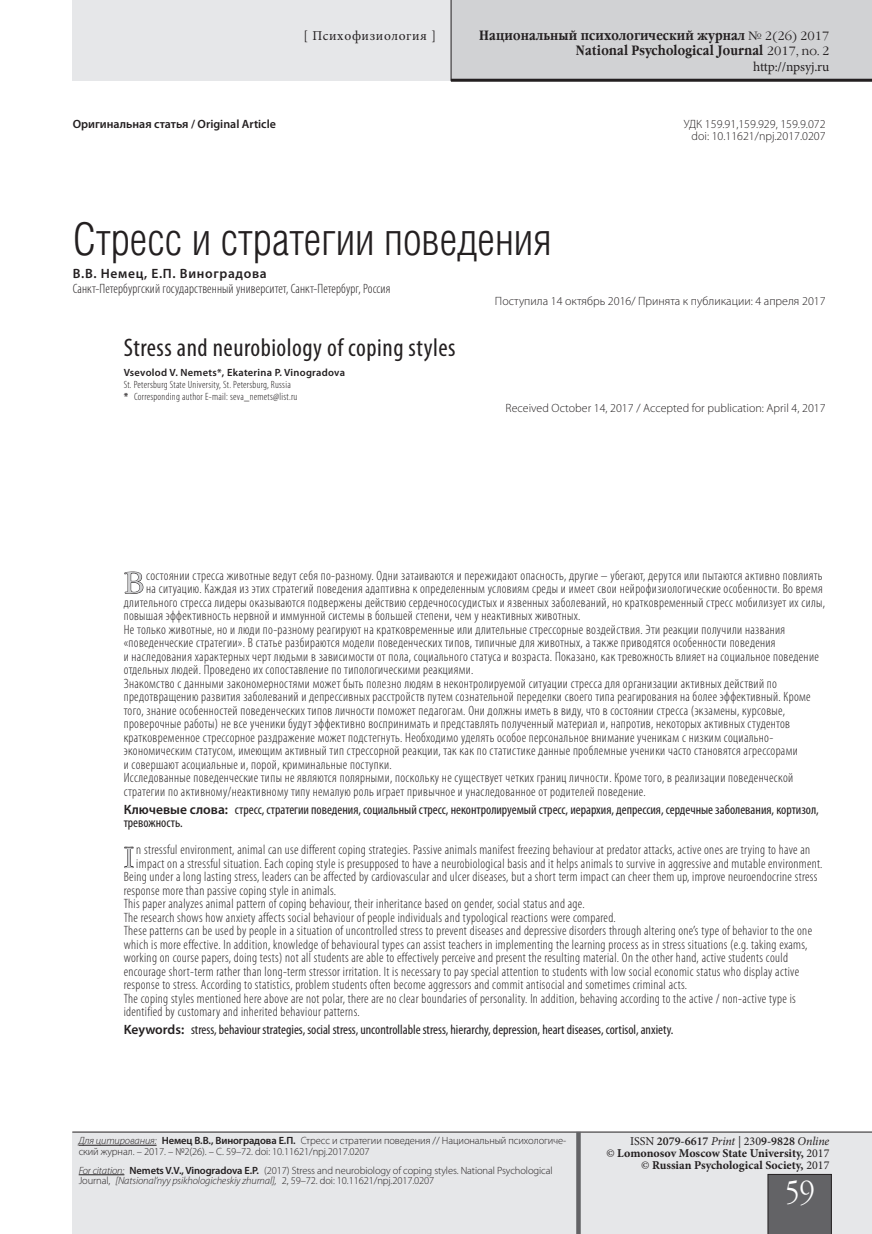
<style>
.page{position:relative;width:872px;height:1234px;background:#fff}
.page>*{position:absolute;margin:0;border:0;box-sizing:border-box;transform-origin:0 0}
.Header___Article{font:45px "Helios Cond Light C";color:#231f20}
.Page_num{font:30px "Garamond Narrow C";color:#fff}
.Resume_MAIN___1st{font:29.1px "Garamond C";color:#d1d2d4}
.Header___Article___E{font:condensed 25.5px "Myriad Pro";letter-spacing:.02em;color:#231f20}
.Resume_MAIN{font:300 condensed 13.5px/13.5px "Myriad Pro";letter-spacing:.025em;color:#231f20}
.Resume_MAIN___1st-2{font:300 condensed 13.5px "Myriad Pro";letter-spacing:.025em;color:#231f20}
.Resume_KEYWORDS{font:condensed 13.5px/13.5px "Myriad Pro";color:#231f20}
.Autor___HEADER{font:300 condensed 13.5px/15px "Myriad Pro";letter-spacing:.01em;color:#231f20}
.t1{font:700 13.5px/15px "Garamond Narrow C";letter-spacing:.01em;color:#231f20;text-align:right}
.t2{font:13.5px "Minion Pro";letter-spacing:.035em;color:#231f20}
.t3{font:13.5px "Minion Pro";letter-spacing:-.015em;color:#231f20}
.Code_prefix{font:300 12px "Myriad Pro";color:#231f20}
.t4{font:700 12px/12px "Minion Pro";color:#231f20;text-align:right}
.Code_prefix-2{font:600 12px "Myriad Pro";color:#231f20}
.t5{font:300 10.5px/10.5px "Myriad Pro";letter-spacing:-.01em;color:#231f20}
.Autor___HEADER___EN{font:300 condensed 10.5px/12px "Myriad Pro";letter-spacing:.025em;color:#231f20}
.s1{font-family:"Garamond C";font-weight:400;font-size:12px}
.s2{font-weight:600;font-stretch:normal}
.s3{font-style:italic}
.s4{font-weight:600}
.s5{font-weight:400}
.s6{font-weight:400;font-style:italic}
</style>
<div class="page">
<div style="left:72px;top:0;width:800px;height:81px;background:#e6e7e9"></div>
<div style="left:451px;top:0;width:421px;height:81px;background:#d1d2d4"></div>
<div style="left:72px;top:1132px;width:800px;height:101px;background:#e6e7e9"></div>
<hr style="left:72px;top:1131px;width:800px;height:1px;background:#231f20">
<div style="left:767px;top:1173px;width:64px;height:60px;background:#636366"></div>
<hr style="left:451px;top:79px;width:421px;height:3px;background:#231f20">
<div style="left:576px;top:1131px;width:5px;height:102px;background:#636366"></div>
<hr style="left:451px;top:0;width:1px;height:81px;background:#231f20">
<hr style="left:79px;top:1144px;width:78px;height:1px;background:#231f20">
<hr style="left:79px;top:1174px;width:45px;height:1px;background:#231f20">
<svg style="left:124px;top:571px;width:20px;height:23px"></svg>
<svg style="left:124px;top:846px;width:10px;height:22px"></svg>
<p class="t2" style="left:303px;top:26px;width:134px">[ Психофизиология ]</p>
<p class="t1" style="left:479px;top:28px;width:352px">Национальный психологический журнал <span class="s1">№ 2(26) 2017<br></span>National Psychological Journal <span class="s1">2017, no. 2</span></p>
<p class="t3" style="left:753px;top:57px;width:78px">http://npsyj.ru</p>
<p class="Code_prefix-2" style="left:73px;top:116px;width:205px">Оригинальная статья / Original Article</p>
<p class="Code_prefix" style="left:684px;top:117px;width:143px">УДК 159.91,159.929, 159.9.072</p>
<p class="Code_prefix" style="left:691px;top:129px;width:135px">doi: 10.11621/npj.2017.0207</p>
<p class="Header___Article" style="left:73px;top:214px;width:480px">Стресс и стратегии поведения</p>
<p class="Autor___HEADER" style="left:73px;top:266px;width:319px"><span class="s2">В.В. Немец, Е.П. Виноградова<br></span>Санкт-Петербургский государственный университет, Санкт-Петербург, Россия</p>
<p class="Code_prefix" style="left:495px;top:294px;width:332px">Поступила 14 октябрь 2016/ Принята к публикации: 4 апреля 2017</p>
<p class="Header___Article___E" style="left:124px;top:331px;width:333px">Stress and neurobiology of coping styles</p>
<p class="Autor___HEADER___EN" style="left:124px;top:366px;width:223px"><span class="s2">Vsevolod V. Nemets*, Ekaterina P. Vinogradova<br></span>St. Petersburg State University, St. Petersburg, Russia</p>
<p class="Autor___HEADER___EN" style="left:124px;top:390px;width:175px"><span class="s2">*</span> Corresponding author E-mail: seva_nemets@list.ru</p>
<p class="Code_prefix" style="left:505px;top:401px;width:321px">Received October 14, 2017 / Accepted for publication: April 4, 2017</p>
<p class="Resume_MAIN___1st" style="left:124px;top:567px;width:22px">В</p>
<p class="Resume_MAIN___1st-2" style="left:146px;top:567px;width:678px">состоянии стресса животные ведут себя по-разному. Одни затаиваются и пережидают опасность, другие – убегают, дерутся или пытаются активно повлиять</p>
<p class="Resume_MAIN___1st-2" style="left:146px;top:580px;width:678px">на ситуацию. Каждая из этих стратегий поведения адаптивна к определенным условиям среды и имеет свои нейрофизиологические особенности. Во время</p>
<p class="Resume_MAIN___1st-2" style="left:124px;top:594px;width:703px">длительного стресса лидеры оказываются подвержены действию сердечнососудистых и язвенных заболеваний, но кратковременный стресс мобилизует их силы,</p>
<p class="Resume_MAIN___1st-2" style="left:124px;top:607px;width:458px">повышая эффективность нервной и иммунной системы в большей степени, чем у неактивных животных.</p>
<p class="Resume_MAIN" style="left:124px;top:622px;width:696px">Не только животные, но и люди по-разному реагируют на кратковременные или длительные стрессорные воздействия. Эти реакции получили названия «поведенческие стратегии». В статье разбираются модели поведенческих типов, типичные для животных, а также приводятся особенности поведения<br>и наследования характерных черт людьми в зависимости от пола, социального статуса и возраста. Показано, как тревожность влияет на социальное поведение отдельных людей. Проведено их сопоставление по типологическими реакциями.</p>
<p class="Resume_MAIN" style="left:124px;top:676px;width:688px">Знакомство с данными закономерностями может быть полезно людям в неконтролируемой ситуации стресса для организации активных действий по предотвращению развития заболеваний и депрессивных расстройств путем сознательной переделки своего типа реагирования на более эффективный. Кроме того, знание особенностей поведенческих типов личности поможет педагогам. Они должны иметь в виду, что в состоянии стресса (экзамены, курсовые, проверочные работы) не все ученики будут эффективно воспринимать и представлять полученный материал и, напротив, некоторых активных студентов кратковременное стрессорное раздражение может подстегнуть. Необходимо уделять особое персональное внимание ученикам с низким социально&shy;экономическим статусом, имеющим активный тип стрессорной реакции, так как по статистике данные проблемные ученики часто становятся агрессорами<br>и совершают асоциальные и, порой, криминальные поступки.</p>
<p class="Resume_MAIN" style="left:124px;top:770px;width:671px">Исследованные поведенческие типы не являются полярными, поскольку не существует четких границ личности. Кроме того, в реализации поведенческой стратегии по активному/неактивному типу немалую роль играет привычное и унаследованное от родителей поведение.</p>
<p class="Resume_KEYWORDS" style="left:124px;top:802px;width:696px"><span class="s2">Ключевые слова:</span> стресс, стратегии поведения, социальный стресс, неконтролируемый стресс, иерархия, депрессия, сердечные заболевания, кортизол, тревожность.</p>
<p class="Resume_MAIN___1st" style="left:124px;top:841px;width:12px">I</p>
<p class="Resume_MAIN___1st-2" style="left:136px;top:841px;width:675px">n stressful environment, animal can use different coping strategies. Passive animals manifest freezing behaviour at predator attacks, active ones are trying to have an</p>
<p class="Resume_MAIN___1st-2" style="left:136px;top:854px;width:687px">impact on a stressful situation. Each coping style is presupposed to have a neurobiological basis and it helps animals to survive in aggressive and mutable environment.</p>
<p class="Resume_MAIN___1st-2" style="left:124px;top:868px;width:695px">Being under a long lasting stress, leaders can be affected by cardiovascular and ulcer diseases, but a short term impact can cheer them up, improve neuroendocrine stress</p>
<p class="Resume_MAIN___1st-2" style="left:124px;top:881px;width:214px">response more than passive coping style in animals.</p>
<p class="Resume_MAIN" style="left:124px;top:896px;width:462px">This paper analyzes animal pattern of coping behaviour, their inheritance based on gender, social status and age.</p>
<p class="Resume_MAIN" style="left:124px;top:910px;width:493px">The research shows how anxiety affects social behaviour of people individuals and typological reactions were compared.</p>
<p class="Resume_MAIN" style="left:124px;top:923px;width:690px">These patterns can be used by people in a situation of uncontrolled stress to prevent diseases and depressive disorders through altering one’s type of behavior to the one which is more effective. In addition, knowledge of behavioural types can assist teachers in implementing the learning process as in stress situations (e.g. taking exams, working on course papers, doing tests) not all students are able to effectively perceive and present the resulting material. On the other hand, active students could encourage short-term rather than long-term stressor irritation. It is necessary to pay special attention to students with low social economic status who display active response to stress. According to statistics, problem students often become aggressors and commit antisocial and sometimes criminal acts.</p>
<p class="Resume_MAIN" style="left:124px;top:991px;width:673px">The coping styles mentioned here above are not polar, there are no clear boundaries of personality. In addition, behaving according to the active / non-active type is identified by customary and inherited behaviour patterns.</p>
<p class="Resume_KEYWORDS" style="left:124px;top:1022px;width:551px"><span class="s2">Keywords:</span> stress, behaviour strategies, social stress, uncontrollable stress, hierarchy, depression, heart diseases, cortisol, anxiety.</p>
<p class="t5" style="left:79px;top:1134px;width:489px"><span class="s3">Для цитирования:</span> <span class="s4">Немец В.В., Виноградова Е.П.</span> Стресс и стратегии поведения // Национальный психологиче&shy;ский журнал. – 2017. – №2(26). – С. 59–72. doi: 10.11621/npj.2017.0207</p>
<p class="t5" style="left:79px;top:1164px;width:475px"><span class="s3">For citation:</span> <span class="s4">Nemets V.V., Vinogradova E.P.</span> (2017) Stress and neurobiology of coping styles. National Psychological<br>Journal, <span class="s3">[Natsional’nyy psikhologicheskiy zhurnal],</span> 2, 59–72. doi: 10.11621/npj.2017.0207</p>
<p class="t4" style="left:606px;top:1134px;width:225px"><span class="s5">ISSN</span> <span class="s4">2079-6617</span> <span class="s6">Print</span> <span class="s5">| 230</span><span class="s4">9-9828</span> <span class="s6">Online<br>©</span> Lomonosov Moscow State University, <span class="s5">2017 ©</span> Russian Psychological Society, <span class="s5">2017</span></p>
<p class="Page_num" style="left:785px;top:1175px;width:31px">59</p>
</div>
